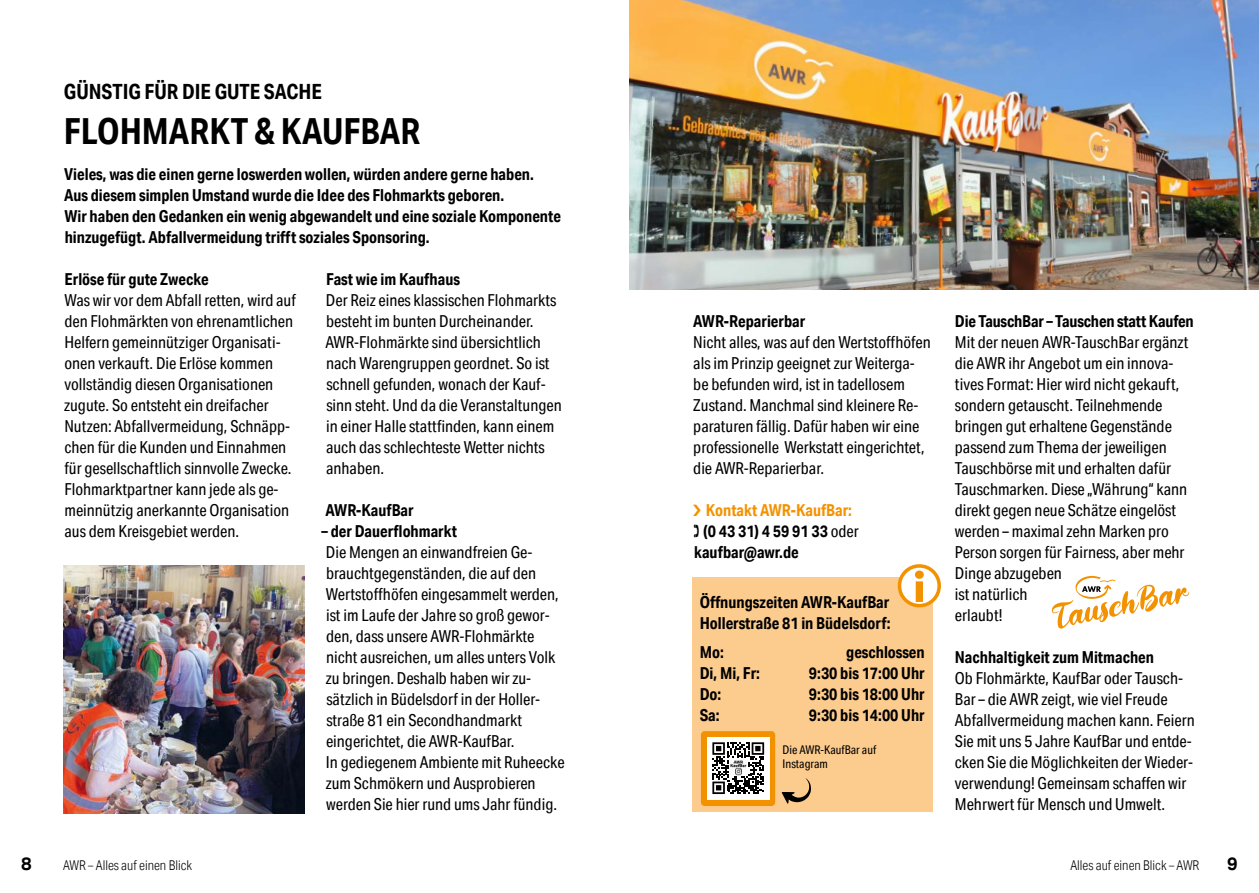
<style>
.page{position:relative;width:1259px;height:893px;background:#fff}
.page>*{position:absolute;margin:0;border:0;box-sizing:border-box;transform-origin:0 0}
.t1{font:700 36px "Aktiv Grotesk Cd";color:#000}
.t2{font:700 21px "Aktiv Grotesk Cd";color:#000}
.t3{font:700 18px "Aktiv Grotesk";color:#000}
.t4{font:16.5px/21px "Aktiv Grotesk Cd";color:#000}
.t5{font:700 16.5px/21px "Aktiv Grotesk Cd";color:#000}
.t6{font:700 16.5px "Aktiv Grotesk Cd";color:#f39200}
.t7{font:300 13.5px "Aktiv Grotesk Cd";color:#000}
.t8{font:12px/13.5px "Aktiv Grotesk Cd";color:#000}
.s1{font-weight:400}
</style>
<div class="page">
<img style="left:629px;top:0;width:630px;height:289px">
<img style="left:64px;top:566px;width:240px;height:247px">
<div style="left:692px;top:577px;width:240px;height:235px;background:#fccb8e"></div>
<div style="left:701px;top:731px;width:74px;height:75px;background:#f39200;border-radius:4px"></div>
<div style="left:707px;top:737px;width:62px;height:62px;background:#fff"></div>
<svg style="left:712px;top:742px;width:52px;height:52px"></svg>
<img style="left:729px;top:759px;width:18px;height:16px">
<svg style="left:781px;top:778px;width:30px;height:26px"></svg>
<svg style="left:1051px;top:576px;width:138px;height:53px"></svg>
<svg style="left:898px;top:577px;width:35px;height:30px"></svg>
<p class="t2" style="left:64px;top:79px;width:260px">GÜNSTIG FÜR DIE GUTE SACHE</p>
<h1 class="t1" style="left:64px;top:109px;width:358px">FLOHMARKT &amp; KAUFBAR</h1>
<p class="t5" style="left:64px;top:164px;width:498px">Vieles, was die einen gerne loswerden wollen, würden andere gerne haben.<br>Aus diesem simplen Umstand wurde die Idee des Flohmarkts geboren.<br>Wir haben den Gedanken ein wenig abgewandelt und eine soziale Komponente hinzugefügt. Abfallvermeidung trifft soziales Sponsoring.</p>
<p class="t5" style="left:64px;top:268px;width:146px">Erlöse für gute Zwecke</p>
<p class="t4" style="left:64px;top:290px;width:233px">Was wir vor dem Abfall retten, wird auf den Flohmärkten von ehrenamtlichen Helfern gemeinnütziger Organisati&shy;onen verkauft. Die Erlöse kommen vollständig diesen Organisationen zugute. So entsteht ein dreifacher Nutzen: Abfallvermeidung, Schnäpp&shy;chen für die Kunden und Einnahmen für gesellschaftlich sinnvolle Zwecke.<br>Flohmarktpartner kann jede als ge&shy;meinnützig anerkannte Organisation aus dem Kreisgebiet werden.</p>
<p class="t5" style="left:326px;top:268px;width:135px">Fast wie im Kaufhaus</p>
<p class="t4" style="left:325px;top:290px;width:238px">Der Reiz eines klassischen Flohmarkts besteht im bunten Durcheinander.<br>AWR-Flohmärkte sind übersichtlich nach Warengruppen geordnet. So ist schnell gefunden, wonach der Kauf&shy;sinn steht. Und da die Veranstaltungen in einer Halle stattfinden, kann einem auch das schlechteste Wetter nichts anhaben.</p>
<p class="t5" style="left:326px;top:499px;width:90px">AWR-KaufBar</p>
<p class="t5" style="left:321px;top:520px;width:137px">– der Dauerflohmarkt</p>
<p class="t4" style="left:326px;top:542px;width:240px">Die Mengen an einwandfreien Ge&shy;brauchtgegenständen, die auf den Wertstoffhöfen eingesammelt werden, ist im Laufe der Jahre so groß gewor&shy;den, dass unsere AWR-Flohmärkte nicht ausreichen, um alles unters Volk zu bringen. Deshalb haben wir zu&shy;sätzlich in Büdelsdorf in der Holler&shy;straße 81 ein Secondhandmarkt eingerichtet, die AWR-KaufBar.<br>In gediegenem Ambiente mit Ruheecke zum Schmökern und Ausprobieren werden Sie hier rund ums Jahr fündig.</p>
<p class="t5" style="left:693px;top:310px;width:114px">AWR-Reparierbar</p>
<p class="t4" style="left:693px;top:332px;width:239px">Nicht alles, was auf den Wertstoffhöfen als im Prinzip geeignet zur Weiterga&shy;be befunden wird, ist in tadellosem Zustand. Manchmal sind kleinere Re&shy;paraturen fällig. Dafür haben wir eine professionelle Werkstatt eingerichtet, die AWR-Reparierbar.</p>
<p class="t6" style="left:706px;top:500px;width:148px">Kontakt AWR-KaufBar:</p>
<p class="t5" style="left:703px;top:521px;width:157px">(0 43 31) 4 59 91 33 <span class="s1">oder</span></p>
<p class="t5" style="left:694px;top:542px;width:106px">kaufbar@awr.de</p>
<p class="t5" style="left:699px;top:591px;width:193px">Öffnungszeiten AWR-KaufBar<br>Hollerstraße 81 in Büdelsdorf:</p>
<p class="t5" style="left:699px;top:642px;width:26px">Mo:</p>
<p class="t5" style="left:846px;top:642px;width:80px">geschlossen</p>
<p class="t5" style="left:699px;top:663px;width:62px">Di, Mi, Fr:</p>
<p class="t5" style="left:809px;top:663px;width:117px">9:30 bis 17:00 Uhr</p>
<p class="t5" style="left:699px;top:684px;width:23px">Do:</p>
<p class="t5" style="left:809px;top:684px;width:117px">9:30 bis 18:00 Uhr</p>
<p class="t5" style="left:699px;top:705px;width:21px">Sa:</p>
<p class="t5" style="left:809px;top:705px;width:117px">9:30 bis 14:00 Uhr</p>
<p class="t8" style="left:782px;top:743px;width:95px">Die AWR-KaufBar auf<br>Instagram</p>
<p class="t5" style="left:955px;top:311px;width:240px">Die TauschBar – Tauschen statt Kaufen</p>
<p class="t4" style="left:955px;top:332px;width:235px">Mit der neuen AWR-TauschBar ergänzt die AWR ihr Angebot um ein innova&shy;tives Format: Hier wird nicht gekauft, sondern getauscht. Teilnehmende bringen gut erhaltene Gegenstände passend zum Thema der jeweiligen<br>Tauschbörse mit und erhalten dafür<br>Tauschmarken. Diese „Währung“ kann direkt gegen neue Schätze eingelöst werden – maximal zehn Marken pro<br>Person sorgen für Fairness, aber mehr<br>Dinge abzugeben<br>ist natürlich<br>erlaubt!</p>
<p class="t5" style="left:955px;top:647px;width:201px">Nachhaltigkeit zum Mitmachen</p>
<p class="t4" style="left:955px;top:668px;width:241px">Ob Flohmärkte, KaufBar oder Tausch-Bar – die AWR zeigt, wie viel Freude Abfallvermeidung machen kann. Feiern Sie mit uns 5 Jahre KaufBar und entde&shy;cken Sie die Möglichkeiten der Wieder&shy;verwendung! Gemeinsam schaffen wir Mehrwert für Mensch und Umwelt.</p>
<p class="t3" style="left:21px;top:853px;width:12px">8</p>
<p class="t7" style="left:63px;top:857px;width:131px">AWR – Alles auf einen Blick</p>
<p class="t7" style="left:1070px;top:857px;width:131px">Alles auf einen Blick – AWR</p>
<p class="t3" style="left:1227px;top:853px;width:12px">9</p>
</div>
